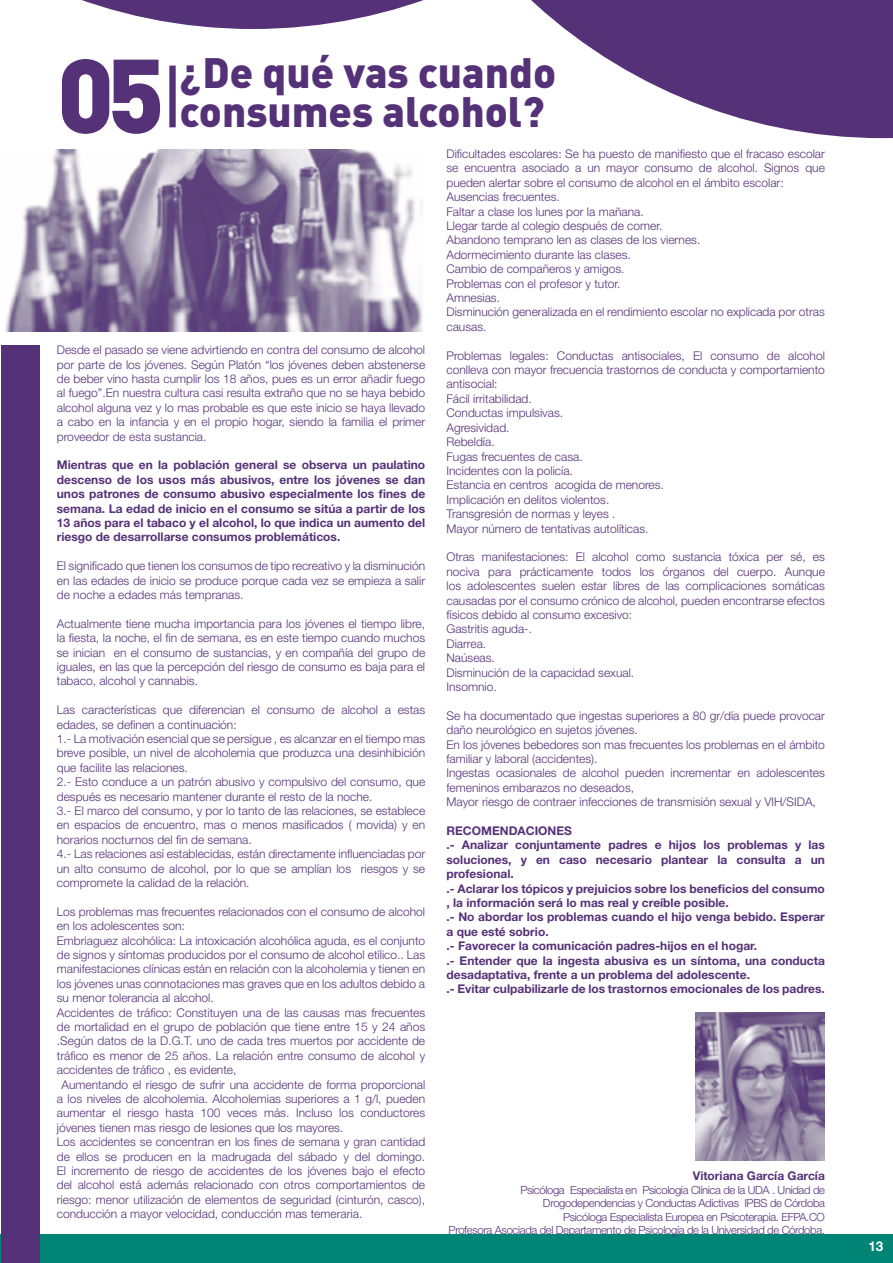
<style>
.page{position:relative;width:893px;height:1263px;background:#fff}
.page>*{position:absolute;margin:0;border:0;box-sizing:border-box;transform-origin:0 0}
.t1{font:900 103.35px "DIN Pro";color:#553178}
.t2{font:900 42px "DIN Pro";color:#553178}
.t3{font:700 13.5px "Helvetica Neue LT Std";color:#fff}
.t4{font:300 12px/14.4px "Helvetica Neue LT Std";color:#553178}
.t5{font:700 12px/14.4px "Helvetica Neue LT Std";color:#553178;text-align:justify}
.t6{font:300 11.25px/13.5px "Helvetica Neue LT Std";letter-spacing:-.03em;color:#553178;text-align:right}
</style>
<div class="page">
<div style="left:0;top:1235px;width:893px;height:28px;background:#008475"></div>
<div style="left:169px;top:66px;width:7px;height:61px;background:#553178"></div>
<img style="left:695px;top:1013px;width:130px;height:148px">
<svg style="left:82px;top:0;width:284px;height:29px"></svg>
<svg style="left:366px;top:0;width:527px;height:138px"></svg>
<img style="left:5px;top:149px;width:417px;height:183px">
<div style="left:1px;top:346px;width:39px;height:917px;background:#553178"></div>
<h2 class="t2" style="left:180px;top:45px;width:378px">¿De qué vas cuando</h2>
<h1 class="t1" style="left:57px;top:26px;width:109px">05</h1>
<h2 class="t2" style="left:180px;top:84px;width:366px">consumes alcohol?</h2>
<p class="t4" style="left:446px;top:146px;width:380px">Dificultades escolares: Se ha puesto de manifiesto que el fracaso escolar se encuentra asociado a un mayor consumo de alcohol. Signos que pueden alertar sobre el consumo de alcohol en el ámbito escolar:<br>Ausencias frecuentes.<br>Faltar a clase los lunes por la mañana.<br>Llegar tarde al colegio después de comer.<br>Abandono temprano len as clases de los viernes.<br>Adormecimiento durante las clases.<br>Cambio de compañeros y amigos.<br>Problemas con el profesor y tutor.<br>Amnesias.<br>Disminución generalizada en el rendimiento escolar no explicada por otras causas.</p>
<p class="t4" style="left:446px;top:348px;width:380px">Problemas legales: Conductas antisociales, El consumo de alcohol conlleva con mayor frecuencia trastornos de conducta y comportamiento antisocial:<br>Fácil irritabilidad.<br>Conductas impulsivas.<br>Agresividad.<br>Rebeldía.<br>Fugas frecuentes de casa.<br>Incidentes con la policía.<br>Estancia en centros acogida de menores.<br>Implicación en delitos violentos.<br>Transgresión de normas y leyes .<br>Mayor número de tentativas autolíticas.</p>
<p class="t4" style="left:446px;top:550px;width:380px">Otras manifestaciones: El alcohol como sustancia tóxica per sé, es nociva para prácticamente todos los órganos del cuerpo. Aunque los adolescentes suelen estar libres de las complicaciones somáticas causadas por el consumo crónico de alcohol, pueden encontrarse efectos físicos debido al consumo excesivo:<br>Gastritis aguda-.<br>Diarrea.<br>Naúseas.<br>Disminución de la capacidad sexual.<br>Insomnio.</p>
<p class="t4" style="left:446px;top:708px;width:380px">Se ha documentado que ingestas superiores a 80 gr/día puede provocar daño neurológico en sujetos jóvenes.<br>En los jóvenes bebedores son mas frecuentes los problemas en el ámbito familiar y laboral (accidentes).<br>Ingestas ocasionales de alcohol pueden incrementar en adolescentes femeninos embarazos no deseados,<br>Mayor riesgo de contraer infecciones de transmisión sexual y VIH/SIDA,</p>
<p class="t5" style="left:446px;top:823px;width:380px;text-align:left">RECOMENDACIONES<br>.- Analizar conjuntamente padres e hijos los problemas y las soluciones, y en caso necesario plantear la consulta a un profesional.<br>.- Aclarar los tópicos y prejuicios sobre los beneficios del consumo , la información será lo mas real y creíble posible.<br>.- No abordar los problemas cuando el hijo venga bebido. Esperar a que esté sobrio.<br>.- Favorecer la comunicación padres-hijos en el hogar.<br>.- Entender que la ingesta abusiva es un síntoma, una conducta desadaptativa, frente a un problema del adolescente.<br>.- Evitar culpabilizarle de los trastornos emocionales de los padres.</p>
<p class="t4" style="left:57px;top:342px;width:370px;text-align:justify">Desde el pasado se viene advirtiendo en contra del consumo de alcohol por parte de los jóvenes. Según Platón “los jóvenes deben abstenerse de beber vino hasta cumplir los 18 años, pues es un error añadir fuego al fuego”.En nuestra cultura casi resulta extraño que no se haya bebido alcohol alguna vez y lo mas probable es que este inicio se haya llevado a cabo en la infancia y en el propio hogar, siendo la familia el primer proveedor de esta sustancia.</p>
<p class="t5" style="left:57px;top:458px;width:370px">Mientras que en la población general se observa un paulatino descenso de los usos más abusivos, entre los jóvenes se dan unos patrones de consumo abusivo especialmente los fines de semana. La edad de inicio en el consumo se sitúa a partir de los 13 años para el tabaco y el alcohol, lo que indica un aumento del riesgo de desarrollarse consumos problemáticos.</p>
<p class="t4" style="left:57px;top:558px;width:370px;text-align:justify">El significado que tienen los consumos de tipo recreativo y la disminución en las edades de inicio se produce porque cada vez se empieza a salir de noche a edades más tempranas.</p>
<p class="t4" style="left:57px;top:616px;width:370px;text-align:justify">Actualmente tiene mucha importancia para los jóvenes el tiempo libre, la fiesta, la noche, el fin de semana, es en este tiempo cuando muchos se inician en el consumo de sustancias, y en compañía del grupo de iguales, en las que la percepción del riesgo de consumo es baja para el tabaco, alcohol y cannabis.</p>
<p class="t4" style="left:57px;top:702px;width:370px">Las características que diferencian el consumo de alcohol a estas edades, se definen a continuación:<br>1.- La motivación esencial que se persigue , es alcanzar en el tiempo mas breve posible, un nivel de alcoholemia que produzca una desinhibición que facilite las relaciones.<br>2.- Esto conduce a un patrón abusivo y compulsivo del consumo, que después es necesario mantener durante el resto de la noche.<br>3.- El marco del consumo, y por lo tanto de las relaciones, se establece en espacios de encuentro, mas o menos masificados ( movida) y en horarios nocturnos del fin de semana.<br>4.- Las relaciones así establecidas, están directamente influenciadas por un alto consumo de alcohol, por lo que se amplían los riesgos y se compromete la calidad de la relación.</p>
<p class="t4" style="left:57px;top:904px;width:370px">Los problemas mas frecuentes relacionados con el consumo de alcohol</p>
<p class="t4" style="left:57px;top:918px;width:130px">en los adolescentes son:</p>
<p class="t4" style="left:57px;top:933px;width:370px">Embriaguez alcohólica: La intoxicación alcohólica aguda, es el conjunto</p>
<p class="t4" style="left:57px;top:947px;width:370px">de signos y síntomas producidos por el consumo de alcohol etílico.. Las</p>
<p class="t4" style="left:57px;top:962px;width:370px">manifestaciones clínicas están en relación con la alcoholemia y tienen en</p>
<p class="t4" style="left:57px;top:976px;width:370px">los jóvenes unas connotaciones mas graves que en los adultos debido a</p>
<p class="t4" style="left:57px;top:990px;width:158px">su menor tolerancia al alcohol.</p>
<p class="t4" style="left:57px;top:1005px;width:370px">Accidentes de tráfico: Constituyen una de las causas mas frecuentes</p>
<p class="t4" style="left:57px;top:1019px;width:370px">de mortalidad en el grupo de población que tiene entre 15 y 24 años</p>
<p class="t4" style="left:57px;top:1034px;width:370px">.Según datos de la D.G.T. uno de cada tres muertos por accidente de</p>
<p class="t4" style="left:57px;top:1048px;width:370px">tráfico es menor de 25 años. La relación entre consumo de alcohol y</p>
<p class="t4" style="left:57px;top:1062px;width:181px">accidentes de tráfico , es evidente,</p>
<p class="t4" style="left:62px;top:1077px;width:365px">Aumentando el riesgo de sufrir una accidente de forma proporcional</p>
<p class="t4" style="left:57px;top:1091px;width:370px">a los niveles de alcoholemia. Alcoholemias superiores a 1 g/l, pueden</p>
<p class="t4" style="left:57px;top:1106px;width:370px">aumentar el riesgo hasta 100 veces más. Incluso los conductores</p>
<p class="t4" style="left:57px;top:1120px;width:288px">jóvenes tienen mas riesgo de lesiones que los mayores.</p>
<p class="t4" style="left:57px;top:1134px;width:370px">Los accidentes se concentran en los fines de semana y gran cantidad</p>
<p class="t4" style="left:57px;top:1149px;width:370px">de ellos se producen en la madrugada del sábado y del domingo.</p>
<p class="t4" style="left:57px;top:1163px;width:370px">El incremento de riesgo de accidentes de los jóvenes bajo el efecto</p>
<p class="t4" style="left:57px;top:1178px;width:370px">del alcohol está además relacionado con otros comportamientos de</p>
<p class="t4" style="left:57px;top:1192px;width:370px">riesgo: menor utilización de elementos de seguridad (cinturón, casco),</p>
<p class="t4" style="left:57px;top:1206px;width:307px">conducción a mayor velocidad, conducción mas temeraria.</p>
<p class="t5" style="left:693px;top:1168px;width:134px">Vitoriana García García</p>
<p class="t6" style="left:449px;top:1183px;width:378px">Psicóloga Especialista en Psicología Clínica de la UDA . Unidad de Drogodependencias y Conductas Adictivas IPBS de Córdoba<br>Psicóloga Especialista Europea en Psicoterapia. EFPA.CO<br>Profesora Asociada del Departamento de Psicología de la Universidad de Córdoba.</p>
<p class="t3" style="left:868px;top:1238px;width:17px">13</p>
</div>
